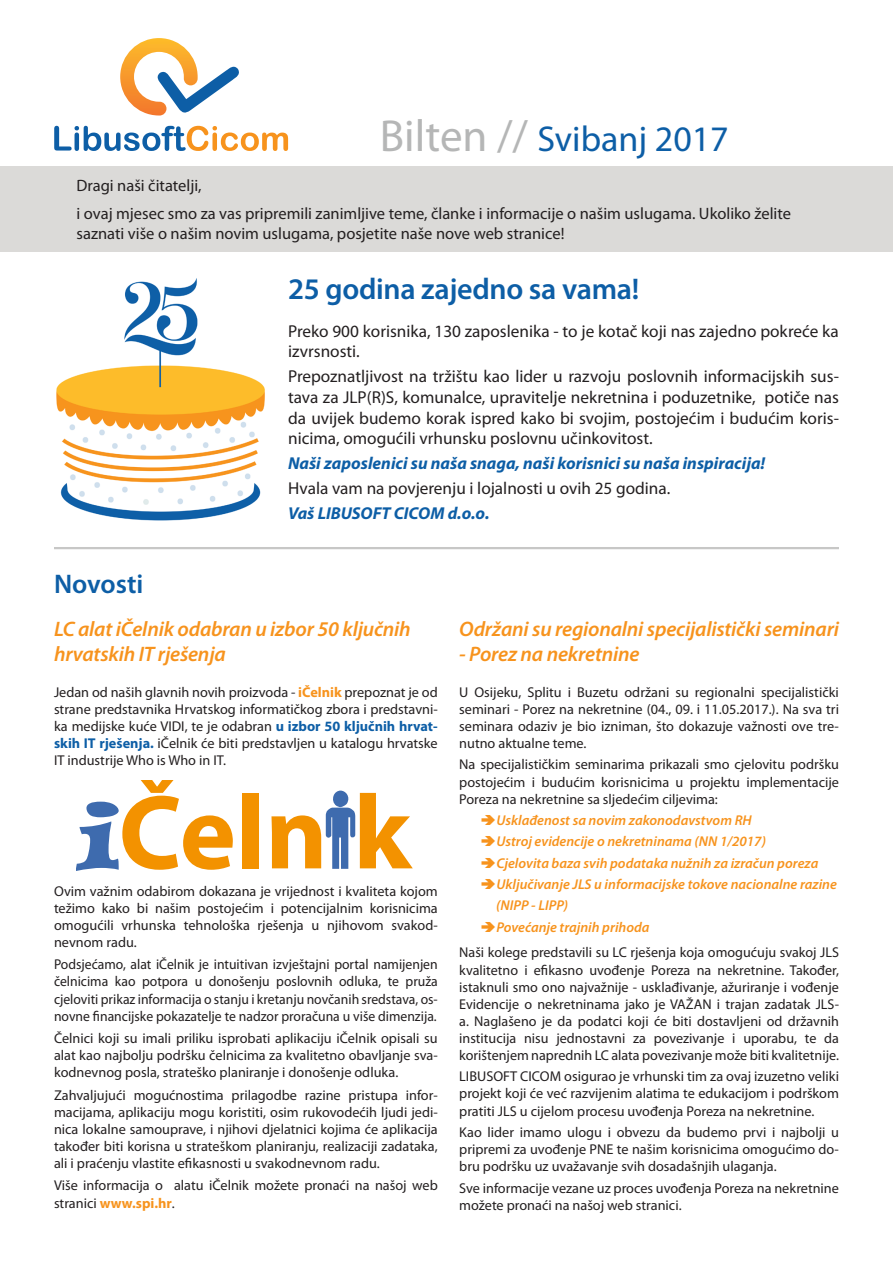
<style>
.page{position:relative;width:893px;height:1263px;background:#fff}
.page>*{position:absolute;margin:0;border:0;box-sizing:border-box;transform-origin:0 0}
.t1{font:36px "Myriad Pro";color:#0d5ea6}
.t2{font:600 30px "Myriad Pro";letter-spacing:-.01em;color:#0d5ea6}
.t3{font:600 27px "Myriad Pro";color:#0d5ea6}
.t4{font:italic 600 21px/25.2px "Myriad Pro";letter-spacing:-.01em;color:#f7931d}
.t5{font:17.25px/20.7px "Myriad Pro";color:#231f20}
.t6{font:italic 700 17.25px "Myriad Pro";color:#0d5ea6}
.t7{font:16.5px/19.8px "Myriad Pro";color:#231f20}
.t8{font:14.25px/17.1px "Myriad Pro";color:#231f20;text-align:justify}
.t9{font:14.25px/17.1px "Myriad Pro";color:#231f20;text-align:justify;scale:.96 1}
.t10{font:italic 600 14.25px "Myriad Pro";color:#f7931d}
.s1{font-size:45px;color:#b5b6b6}
.s2{font-weight:700;color:#f7931d}
.s3{font-weight:700;color:#0d5ea6}
</style>
<div class="page">
<svg style="left:54px;top:126px;width:234px;height:25px"></svg>
<svg style="left:120px;top:38px;width:119px;height:78px"></svg>
<div style="left:0;top:166px;width:893px;height:85px;background:#dbdad8"></div>
<hr style="left:54px;top:547px;width:785px;height:2px;background:#c7c7c6">
<img style="left:56px;top:278px;width:209px;height:243px">
<div style="left:242px;top:793px;width:17px;height:75px;background:#f39200"></div>
<svg style="left:77px;top:781px;width:156px;height:90px"></svg>
<svg style="left:271px;top:790px;width:142px;height:79px"></svg>
<p class="t1" style="left:380px;top:117px;width:350px"><span class="s1">Bilten //</span> Svibanj 2017</p>
<p class="t7" style="left:77px;top:175px;width:127px">Dragi naši čitatelji,</p>
<p class="t7" style="left:77px;top:204px;width:716px">i ovaj mjesec smo za vas pripremili zanimljive teme, članke i informacije o našim uslugama. Ukoliko želite saznati više o našim novim uslugama, posjetite naše nove web stranice!</p>
<p class="t2" style="left:288px;top:270px;width:353px">25 godina zajedno sa vama!</p>
<p class="t5" style="left:288px;top:320px;width:552px">Preko 900 korisnika, 130 zaposlenika - to je kotač koji nas zajedno pokreće ka izvrsnosti.</p>
<p class="t5" style="left:288px;top:366px;width:552px;text-align:justify">Prepoznatljivost na tržištu kao lider u razvoju poslovnih informacijskih sus&shy;tava za JLP(R)S, komunalce, upravitelje nekretnina i poduzetnike, potiče nas da uvijek budemo korak ispred kako bi svojim, postojećim i budućim koris&shy;nicima, omogućili vrhunsku poslovnu učinkovitost.</p>
<p class="t6" style="left:288px;top:452px;width:479px">Naši zaposlenici su naša snaga, naši korisnici su naša inspiracija!</p>
<p class="t5" style="left:288px;top:478px;width:384px">Hvala vam na povjerenju i lojalnosti u ovih 25 godina.</p>
<p class="t6" style="left:288px;top:502px;width:203px">Vaš LIBUSOFT CICOM d.o.o.</p>
<p class="t3" style="left:54px;top:567px;width:91px">Novosti</p>
<p class="t4" style="left:54px;top:615px;width:358px">LC alat iČelnik odabran u izbor 50 ključnih hrvatskih IT rješenja</p>
<p class="t4" style="left:459px;top:615px;width:381px">Održani su regionalni specijalistički seminari</p>
<p class="t4" style="left:459px;top:641px;width:182px">- Porez na nekretnine</p>
<p class="t8" style="left:54px;top:683px;width:385px">Jedan od naših glavnih novih proizvoda - <span class="s2">iČelnik</span> prepoznat je od strane predstavnika Hrvatskog informatičkog zbora i predstavni&shy;ka medijske kuće VIDI, te je odabran <span class="s3">u izbor 50 ključnih hrvat&shy;skih IT rješenja.</span> iČelnik će biti predstavljen u katalogu hrvatske IT industrije Who is Who in IT.</p>
<p class="t8" style="left:54px;top:882px;width:385px">Ovim važnim odabirom dokazana je vrijednost i kvaliteta kojom težimo kako bi našim postojećim i potencijalnim korisnicima omogućili vrhunska tehnološka rješenja u njihovom svakod&shy;nevnom radu.</p>
<p class="t9" style="left:54px;top:956px;width:401px">Podsjećamo, alat iČelnik je intuitivan izvještajni portal namijenjen čelnicima kao potpora u donošenju poslovnih odluka, te pruža cjeloviti prikaz informacija o stanju i kretanju novčanih sredstava, os&shy;novne financijske pokazatelje te nadzor proračuna u više dimenzija.</p>
<p class="t8" style="left:54px;top:1029px;width:385px">Čelnici koji su imali priliku isprobati aplikaciju iČelnik opisali su alat kao najbolju podršku čelnicima za kvalitetno obavljanje sva&shy;kodnevnog posla, strateško planiranje i donošenje odluka.</p>
<p class="t8" style="left:54px;top:1086px;width:385px">Zahvaljujući mogućnostima prilagodbe razine pristupa infor&shy;macijama, aplikaciju mogu koristiti, osim rukovodećih ljudi jedi&shy;nica lokalne samouprave, i njihovi djelatnici kojima će aplikacija također biti korisna u strateškom planiranju, realizaciji zadataka, ali i praćenju vlastite efikasnosti u svakodnevnom radu.</p>
<p class="t8" style="left:54px;top:1177px;width:385px">Više informacija o alatu iČelnik možete pronaći na našoj web stranici <span class="s2">www.spi.hr</span>.</p>
<p class="t8" style="left:459px;top:683px;width:381px">U Osijeku, Splitu i Buzetu održani su regionalni specijalistički seminari - Porez na nekretnine (04., 09. i 11.05.2017.). Na sva tri seminara odaziv je bio izniman, što dokazuje važnosti ove tre&shy;nutno aktualne teme.</p>
<p class="t8" style="left:459px;top:756px;width:381px">Na specijalističkim seminarima prikazali smo cjelovitu podršku postojećim i budućim korisnicima u projektu implementacije Poreza na nekretnine sa sljedećim ciljevima:</p>
<p class="t10" style="left:496px;top:811px;width:257px">Usklađenost sa novim zakonodavstvom RH</p>
<p class="t10" style="left:496px;top:832px;width:271px">Ustroj evidencije o nekretninama (NN 1/2017)</p>
<p class="t10" style="left:496px;top:854px;width:324px">Cjelovita baza svih podataka nužnih za izračun poreza</p>
<p class="t10" style="left:496px;top:875px;width:342px">Uključivanje JLS u informacijske tokove nacionalne razine</p>
<p class="t10" style="left:496px;top:896px;width:73px">(NIPP - LIPP)</p>
<p class="t10" style="left:496px;top:918px;width:155px">Povećanje trajnih prihoda</p>
<p class="t8" style="left:459px;top:944px;width:381px">Naši kolege predstavili su LC rješenja koja omogućuju svakoj JLS kvalitetno i efikasno uvođenje Poreza na nekretnine. Također, istaknuli smo ono najvažnije - usklađivanje, ažuriranje i vođenje Evidencije o nekretninama jako je VAŽAN i trajan zadatak JLS&shy;a. Naglašeno je da podatci koji će biti dostavljeni od državnih institucija nisu jednostavni za povezivanje i uporabu, te da korištenjem naprednih LC alata povezivanje može biti kvalitetnije.</p>
<p class="t8" style="left:459px;top:1068px;width:381px">LIBUSOFT CICOM osigurao je vrhunski tim za ovaj izuzetno veliki projekt koji će već razvijenim alatima te edukacijom i podrškom pratiti JLS u cijelom procesu uvođenja Poreza na nekretnine.</p>
<p class="t8" style="left:459px;top:1123px;width:381px">Kao lider imamo ulogu i obvezu da budemo prvi i najbolji u pripremi za uvođenje PNE te našim korisnicima omogućimo do&shy;bru podršku uz uvažavanje svih dosadašnjih ulaganja.</p>
<p class="t8" style="left:459px;top:1179px;width:381px">Sve informacije vezane uz proces uvođenja Poreza na nekretnine možete pronaći na našoj web stranici.</p>
</div>
